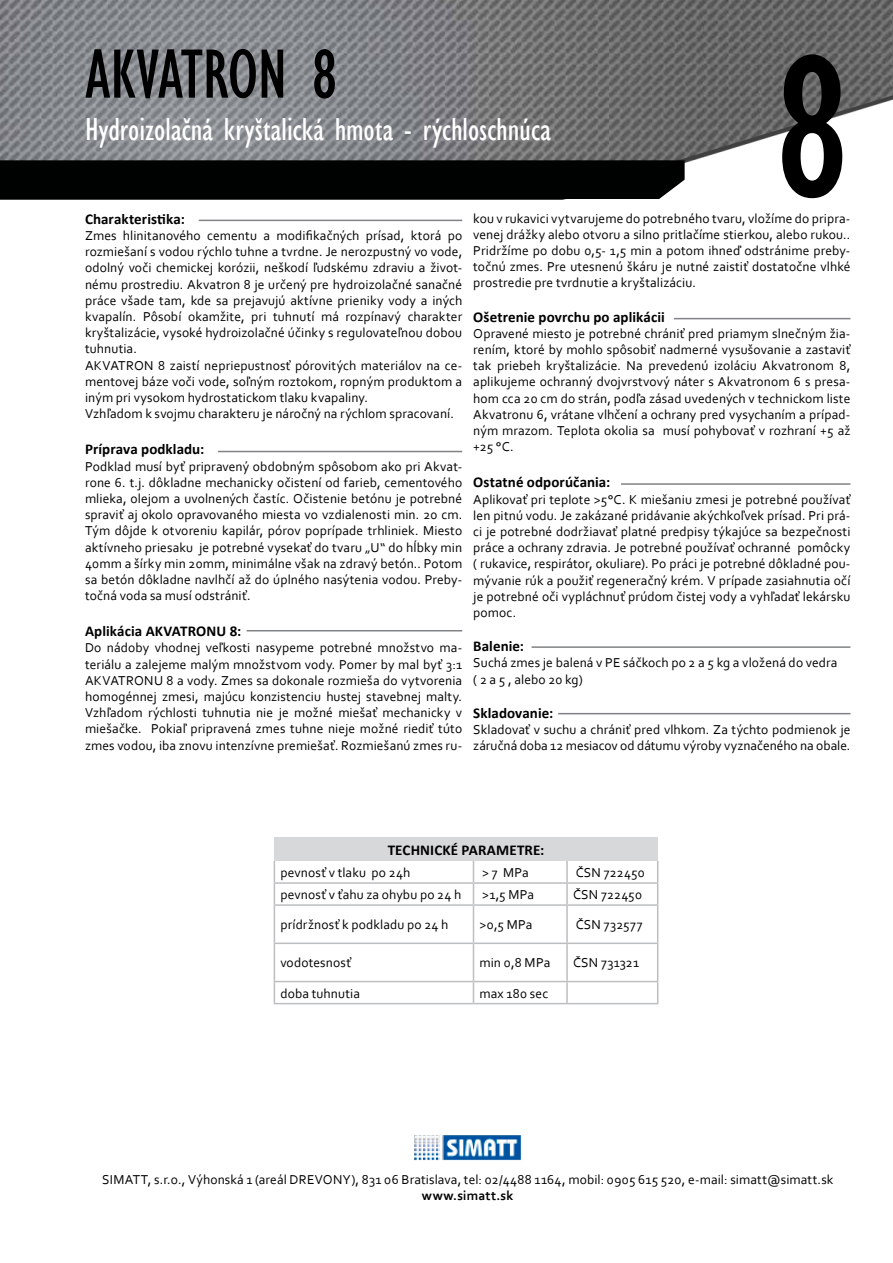
<style>
.page{position:relative;width:893px;height:1263px;background:#fff}
.page>*{position:absolute;margin:0;border:0;box-sizing:border-box;transform-origin:0 0}
.t1{font:condensed 209.25px "Gill Sans";color:#000}
.t2{font:condensed 72px "Gill Sans";letter-spacing:-.01em;color:#000}
.t3{font:condensed 32.7px "Gill Sans";color:#fff}
.t4{font:700 15px "Calibri";letter-spacing:.005em;color:#000}
.t5{font:13.5px/16.2px "Corbel";letter-spacing:.01em;color:#000;text-align:justify}
.t6{font:700 13.5px "Corbel";letter-spacing:.015em;color:#000}
</style>
<div class="page">
<img style="left:0;top:0;width:893px;height:163px">
<div style="left:0;top:160px;width:685px;height:39px;background:#000101"></div>
<img style="left:414px;top:1135px;width:107px;height:26px">
<div style="left:274px;top:838px;width:384px;height:23px;background:#d7d8d9"></div>
<hr style="left:566px;top:861px;width:2px;height:21px;background:#bcbec0">
<hr style="left:274px;top:882px;width:199px;height:2px;background:#bcbec0">
<svg style="left:274px;top:861px;width:1px;height:43px"></svg>
<hr style="left:473px;top:882px;width:94px;height:2px;background:#bcbec0">
<svg style="left:473px;top:861px;width:1px;height:43px"></svg>
<hr style="left:567px;top:882px;width:91px;height:2px;background:#bcbec0">
<hr style="left:566px;top:884px;width:2px;height:20px;background:#bcbec0">
<svg style="left:657px;top:861px;width:1px;height:43px"></svg>
<hr style="left:274px;top:904px;width:199px;height:2px;background:#bcbec0">
<hr style="left:274px;top:906px;width:1px;height:36px;background:#bcbec0">
<hr style="left:473px;top:904px;width:94px;height:2px;background:#bcbec0">
<hr style="left:473px;top:906px;width:1px;height:36px;background:#bcbec0">
<hr style="left:567px;top:904px;width:91px;height:2px;background:#bcbec0">
<hr style="left:566px;top:906px;width:2px;height:36px;background:#bcbec0">
<hr style="left:657px;top:906px;width:1px;height:36px;background:#bcbec0">
<hr style="left:274px;top:942px;width:199px;height:2px;background:#bcbec0">
<hr style="left:274px;top:944px;width:1px;height:37px;background:#bcbec0">
<hr style="left:473px;top:942px;width:94px;height:2px;background:#bcbec0">
<hr style="left:473px;top:944px;width:1px;height:37px;background:#bcbec0">
<hr style="left:567px;top:942px;width:91px;height:2px;background:#bcbec0">
<hr style="left:566px;top:944px;width:2px;height:37px;background:#bcbec0">
<hr style="left:657px;top:944px;width:1px;height:37px;background:#bcbec0">
<hr style="left:274px;top:981px;width:199px;height:1px;background:#bcbec0">
<svg style="left:274px;top:982px;width:1px;height:21px"></svg>
<hr style="left:473px;top:981px;width:94px;height:1px;background:#bcbec0">
<svg style="left:473px;top:982px;width:1px;height:21px"></svg>
<hr style="left:567px;top:981px;width:91px;height:1px;background:#bcbec0">
<hr style="left:566px;top:982px;width:2px;height:21px;background:#bcbec0">
<svg style="left:657px;top:982px;width:1px;height:21px"></svg>
<hr style="left:274px;top:1003px;width:199px;height:1px;background:#bcbec0">
<hr style="left:473px;top:1003px;width:94px;height:1px;background:#bcbec0">
<hr style="left:567px;top:1003px;width:91px;height:1px;background:#bcbec0">
<hr style="left:199px;top:220px;width:263px;height:1px;background:#808285">
<hr style="left:218px;top:451px;width:244px;height:1px;background:#808285">
<hr style="left:247px;top:630px;width:215px;height:1px;background:#808285">
<hr style="left:674px;top:318px;width:176px;height:1px;background:#808285">
<hr style="left:621px;top:483px;width:229px;height:2px;background:#808285">
<hr style="left:531px;top:646px;width:319px;height:2px;background:#808285">
<hr style="left:558px;top:713px;width:292px;height:1px;background:#808285">
<h2 class="t2" style="left:85px;top:32px;width:254px">AKVATRON 8</h2>
<h3 class="t3" style="left:85px;top:110px;width:467px">Hydroizolačná kryštalická hmota - rýchloschnúca</h3>
<h1 class="t1" style="left:774px;top:4px;width:78px">8</h1>
<p class="t4" style="left:85px;top:210px;width:101px">Charakteristika:</p>
<p class="t5" style="left:85px;top:227px;width:379px;text-align:left">Zmes hlinitanového cementu a modifikačných prísad, ktorá po rozmiešaní s vodou rýchlo tuhne a tvrdne. Je nerozpustný vo vode, odolný voči chemickej korózii, neškodí ľudskému zdraviu a život&shy;nému prostrediu. Akvatron 8 je určený pre hydroizolačné sanačné práce všade tam, kde sa prejavujú aktívne prieniky vody a iných kvapalín. Pôsobí okamžite, pri tuhnutí má rozpínavý charakter kryštalizácie, vysoké hydroizolačné účinky s regulovateľnou dobou tuhnutia.<br>AKVATRON 8 zaistí nepriepustnosť pórovitých materiálov na ce&shy;mentovej báze voči vode, soľným roztokom, ropným produktom a iným pri vysokom hydrostatickom tlaku kvapaliny.<br>Vzhľadom k svojmu charakteru je náročný na rýchlom spracovaní.</p>
<p class="t4" style="left:85px;top:440px;width:121px">Príprava podkladu:</p>
<p class="t5" style="left:85px;top:458px;width:379px">Podklad musí byť pripravený obdobným spôsobom ako pri Akvat&shy;rone 6. t.j. dôkladne mechanicky očistení od farieb, cementového mlieka, olejom a uvolnených častíc. Očistenie betónu je potrebné spraviť aj okolo opravovaného miesta vo vzdialenosti min. 20 cm.<br>Tým dôjde k otvoreniu kapilár, pórov poprípade trhliniek. Miesto aktívneho priesaku je potrebné vysekať do tvaru „U“ do hĺbky min 40mm a šírky min 20mm, minimálne však na zdravý betón.. Potom sa betón dôkladne navlhčí až do úplného nasýtenia vodou. Preby&shy;točná voda sa musí odstrániť.</p>
<p class="t4" style="left:85px;top:622px;width:158px">Aplikácia AKVATRONU 8:</p>
<p class="t5" style="left:85px;top:639px;width:379px">Do nádoby vhodnej veľkosti nasypeme potrebné množstvo ma&shy;teriálu a zalejeme malým množstvom vody. Pomer by mal byť 3:1<br>AKVATRONU 8 a vody. Zmes sa dokonale rozmieša do vytvorenia homogénnej zmesi, majúcu konzistenciu hustej stavebnej malty.<br>Vzhľadom rýchlosti tuhnutia nie je možné miešať mechanicky v miešačke. Pokiaľ pripravená zmes tuhne nieje možné riediť túto zmes vodou, iba znovu intenzívne premiešať. Rozmiešanú zmes ru-</p>
<p class="t5" style="left:473px;top:210px;width:379px">kou v rukavici vytvarujeme do potrebného tvaru, vložíme do pripra&shy;venej drážky alebo otvoru a silno pritlačíme stierkou, alebo rukou..<br>Pridržíme po dobu 0,5- 1,5 min a potom ihneď odstránime preby&shy;točnú zmes. Pre utesnenú škáru je nutné zaistiť dostatočne vlhké prostredie pre tvrdnutie a kryštalizáciu.</p>
<p class="t4" style="left:473px;top:307px;width:193px">Ošetrenie povrchu po aplikácii</p>
<p class="t5" style="left:473px;top:325px;width:379px">Opravené miesto je potrebné chrániť pred priamym slnečným žia&shy;rením, ktoré by mohlo spôsobiť nadmerné vysušovanie a zastaviť tak priebeh kryštalizácie. Na prevedenú izoláciu Akvatronom 8, aplikujeme ochranný dvojvrstvový náter s Akvatronom 6 s presa&shy;hom cca 20 cm do strán, podľa zásad uvedených v technickom liste Akvatronu 6, vrátane vlhčení a ochrany pred vysychaním a prípad&shy;ným mrazom. Teplota okolia sa musí pohybovať v rozhraní +5 až +25 °C.</p>
<p class="t4" style="left:473px;top:473px;width:139px">Ostatné odporúčania:</p>
<p class="t5" style="left:473px;top:491px;width:379px">Aplikovať pri teplote &gt;5°C. K miešaniu zmesi je potrebné používať len pitnú vodu. Je zakázané pridávanie akýchkoľvek prísad. Pri prá&shy;ci je potrebné dodržiavať platné predpisy týkajúce sa bezpečnosti práce a ochrany zdravia. Je potrebné používať ochranné pomôcky ( rukavice, respirátor, okuliare). Po práci je potrebné dôkladné pou&shy;mývanie rúk a použiť regeneračný krém. V prípade zasiahnutia očí je potrebné oči vypláchnuť prúdom čistej vody a vyhľadať lekársku pomoc.</p>
<p class="t4" style="left:473px;top:637px;width:52px">Balenie:</p>
<p class="t5" style="left:473px;top:654px;width:366px">Suchá zmes je balená v PE sáčkoch po 2 a 5 kg a vložená do vedra ( 2 a 5 , alebo 20 kg)</p>
<p class="t4" style="left:473px;top:703px;width:81px">Skladovanie:</p>
<p class="t5" style="left:473px;top:721px;width:379px">Skladovať v suchu a chrániť pred vlhkom. Za týchto podmienok je záručná doba 12 mesiacov od dátumu výroby vyznačeného na obale.</p>
<p class="t4" style="left:388px;top:841px;width:158px">TECHNICKÉ PARAMETRE:</p>
<p class="t5" style="left:280px;top:864px;width:131px">pevnosť v tlaku po 24h</p>
<p class="t5" style="left:482px;top:864px;width:48px">&gt; 7 MPa</p>
<p class="t5" style="left:576px;top:864px;width:70px">ČSN 722450</p>
<p class="t5" style="left:280px;top:886px;width:182px">pevnosť v ťahu za ohybu po 24 h</p>
<p class="t5" style="left:482px;top:886px;width:54px">&gt;1,5 MPa</p>
<p class="t5" style="left:573px;top:886px;width:70px">ČSN 722450</p>
<p class="t5" style="left:280px;top:916px;width:170px">prídržnosť k podkladu po 24 h</p>
<p class="t5" style="left:479px;top:916px;width:54px">&gt;0,5 MPa</p>
<p class="t5" style="left:576px;top:916px;width:68px">ČSN 732577</p>
<p class="t5" style="left:280px;top:954px;width:72px">vodotesnosť</p>
<p class="t5" style="left:479px;top:954px;width:72px">min 0,8 MPa</p>
<p class="t5" style="left:573px;top:954px;width:68px">ČSN 731321</p>
<p class="t5" style="left:280px;top:985px;width:81px">doba tuhnutia</p>
<p class="t5" style="left:479px;top:985px;width:70px">max 180 sec</p>
<p class="t5" style="left:102px;top:1171px;width:733px">SIMATT, s.r.o., Výhonská 1 (areál DREVONY), 831 06 Bratislava, tel: 02/4488 1164, mobil: 0905 615 520, e-mail: simatt@simatt.sk</p>
<p class="t6" style="left:422px;top:1187px;width:93px">www.simatt.sk</p>
</div>
